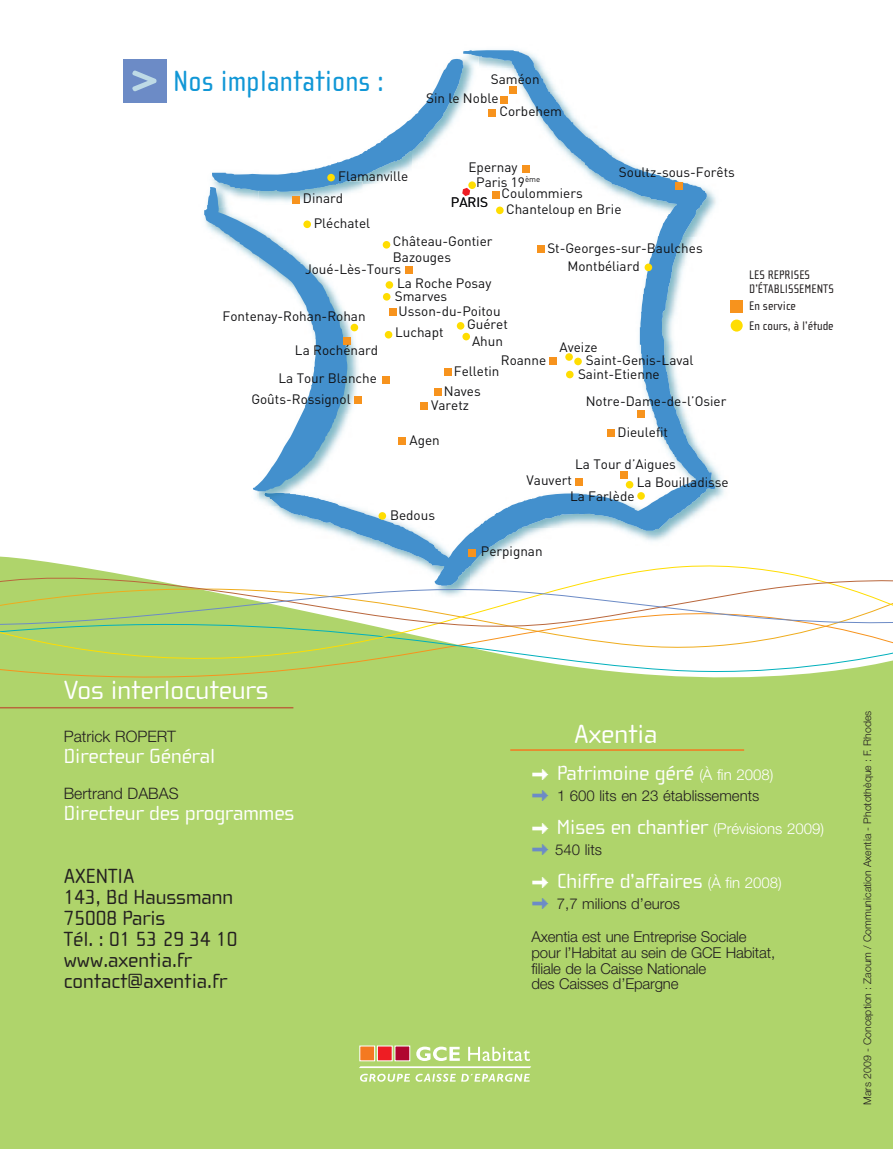
<style>
.page{position:relative;width:893px;height:1149px;background:#fff}
.page>*{position:absolute;margin:0;border:0;box-sizing:border-box;transform-origin:0 0}
.t1{font:30px "Cholla Sans";color:#1197d6}
.t2{font:27px "Cholla Wide";color:#fff}
.t3{font:21px "Cholla Wide";color:#fff}
.t4{font:21px/21px "Cholla Wide";color:#231f20}
.t5{font:300 15.75px "Helvetica Neue";color:#231f20}
.t6{font:300 15px/15.8px "Helvetica Neue";letter-spacing:-.01em;color:#231f20}
.t7{font:300 15px/21px "Helvetica Neue";color:#fff}
.t8{font:13.5px/16.2px "DIN";color:#101012}
.t9{font:12.75px/14.1px "Cholla Sans";color:#231f20}
.t10{font:300 10.5px "Helvetica Neue";color:#231f20}
.s1{font-weight:700;font-size:52.95px;color:#bedae6}
.s2{font-family:"Fleches Left Right"}
.s3{font-family:"Helvetica Neue";font-weight:300;font-size:15px}
.s4{font-family:"Fleches Left Right";font-weight:400;font-size:21px;color:#6c8bc6}
.s5{font-family:"Fleches Left Right";font-weight:400;font-size:21px}
.s6{font-family:"Cholla Wide";font-weight:400;font-size:21px}
.s7{color:#231f20}
</style>
<div class="page">
<img style="left:716px;top:300px;width:15px;height:199px">
<svg style="left:271px;top:50px;width:445px;height:483px"></svg>
<img style="left:271px;top:53px;width:142px;height:5px">
<img style="left:413px;top:53px;width:66px;height:154px">
<img style="left:363px;top:196px;width:50px;height:11px">
<img style="left:463px;top:53px;width:16px;height:3px">
<img style="left:255px;top:196px;width:108px;height:310px">
<img style="left:265px;top:493px;width:78px;height:13px">
<svg style="left:204px;top:187px;width:144px;height:304px"></svg>
<div style="left:522px;top:165px;width:7px;height:8px;background:#f7931d"></div>
<div style="left:492px;top:191px;width:7px;height:7px;background:#f7931d"></div>
<div style="left:434px;top:388px;width:7px;height:7px;background:#f7931d"></div>
<div style="left:420px;top:402px;width:7px;height:7px;background:#f7931d"></div>
<div style="left:343px;top:337px;width:7px;height:7px;background:#f7931d"></div>
<div style="left:398px;top:438px;width:7px;height:7px;background:#f7931d"></div>
<div style="left:405px;top:267px;width:7px;height:7px;background:#f7931d"></div>
<div style="left:389px;top:308px;width:8px;height:7px;background:#f7931d"></div>
<div style="left:537px;top:245px;width:8px;height:8px;background:#f7931d"></div>
<div style="left:620px;top:471px;width:8px;height:8px;background:#f7931d"></div>
<div style="left:355px;top:396px;width:7px;height:7px;background:#f7931d"></div>
<div style="left:382px;top:376px;width:7px;height:7px;background:#f7931d"></div>
<div style="left:292px;top:196px;width:7px;height:7px;background:#f7931d"></div>
<div style="left:444px;top:368px;width:7px;height:8px;background:#f7931d"></div>
<div style="left:549px;top:357px;width:7px;height:7px;background:#f7931d"></div>
<div style="left:675px;top:182px;width:7px;height:7px;background:#f7931d"></div>
<div style="left:637px;top:410px;width:7px;height:7px;background:#f7931d"></div>
<div style="left:608px;top:429px;width:7px;height:7px;background:#f7931d"></div>
<div style="left:575px;top:478px;width:7px;height:7px;background:#f7931d"></div>
<div style="left:510px;top:86px;width:7px;height:7px;background:#f7931d"></div>
<div style="left:500px;top:96px;width:8px;height:7px;background:#f7931d"></div>
<div style="left:488px;top:109px;width:7px;height:7px;background:#f7931d"></div>
<div style="left:468px;top:181px;width:8px;height:8px;background:#ffdd01;border-radius:50%"></div>
<div style="left:303px;top:220px;width:8px;height:8px;background:#ffdd01;border-radius:50%"></div>
<div style="left:496px;top:206px;width:8px;height:8px;background:#ffdd01;border-radius:50%"></div>
<div style="left:386px;top:281px;width:7px;height:8px;background:#ffdd01;border-radius:50%"></div>
<div style="left:457px;top:322px;width:7px;height:7px;background:#ffdd01;border-radius:50%"></div>
<div style="left:574px;top:357px;width:8px;height:8px;background:#ffdd01;border-radius:50%"></div>
<div style="left:462px;top:333px;width:8px;height:7px;background:#ffdd01;border-radius:50%"></div>
<div style="left:379px;top:512px;width:7px;height:7px;background:#ffdd01;border-radius:50%"></div>
<div style="left:351px;top:323px;width:7px;height:8px;background:#ffdd01;border-radius:50%"></div>
<svg style="left:212px;top:58px;width:258px;height:138px"></svg>
<div style="left:383px;top:241px;width:7px;height:7px;background:#ffdd01;border-radius:50%"></div>
<div style="left:383px;top:293px;width:7px;height:7px;background:#ffdd01;border-radius:50%"></div>
<div style="left:385px;top:331px;width:7px;height:7px;background:#ffdd01;border-radius:50%"></div>
<div style="left:637px;top:492px;width:8px;height:7px;background:#ffdd01;border-radius:50%"></div>
<div style="left:626px;top:481px;width:7px;height:7px;background:#ffdd01;border-radius:50%"></div>
<div style="left:645px;top:263px;width:7px;height:8px;background:#ffdd01;border-radius:50%"></div>
<svg style="left:566px;top:370px;width:8px;height:8px"></svg>
<div style="left:565px;top:353px;width:8px;height:8px;background:#ffdd01;border-radius:50%"></div>
<div style="left:0;top:533px;width:893px;height:615px;background:#afd46b"></div>
<div style="left:123px;top:59px;width:44px;height:43px;background:#6c8bc6"></div>
<hr style="left:510px;top:749px;width:234px;height:1px;background:#f47921">
<svg style="left:360px;top:1073px;width:50px;height:8px"></svg>
<svg style="left:416px;top:1073px;width:114px;height:8px"></svg>
<svg style="left:359px;top:1046px;width:172px;height:21px"></svg>
<svg style="left:0;top:550px;width:893px;height:4px"></svg>
<svg style="left:0;top:554px;width:893px;height:177px"></svg>
<svg style="left:0;top:557px;width:893px;height:83px"></svg>
<svg style="left:0;top:578px;width:893px;height:61px"></svg>
<div style="left:731px;top:300px;width:12px;height:12px;background:#f7931d"></div>
<div style="left:731px;top:319px;width:12px;height:12px;background:#ffdd01;border-radius:50%"></div>
<h1 class="t1" style="left:131px;top:63px;width:255px"><span class="s1">&gt;</span> Nos implantations :</h1>
<p class="t8" style="left:426px;top:70px;width:115px;line-height:18.6px;text-indent:65px">Saméon<br>Sin le Noble</p>
<p class="t8" style="left:500px;top:103px;width:64px">Corbehem</p>
<p class="t8" style="left:338px;top:168px;width:72px">Flamanville</p>
<p class="t8" style="left:303px;top:190px;width:42px">Dinard</p>
<p class="t8" style="left:314px;top:215px;width:58px">Pléchatel</p>
<p class="t8" style="left:469px;top:159px;width:51px">Epernay</p>
<p class="t8" style="left:619px;top:164px;width:118px">Soultz-sous-Forêts</p>
<p class="t8" style="left:451px;top:172px;width:91px;line-height:20.2px;text-indent:25px">Paris 19<sup>ème<br></sup>PARIS</p>
<p class="t8" style="left:502px;top:185px;width:83px">Coulommiers</p>
<p class="t8" style="left:506px;top:201px;width:117px">Chanteloup en Brie</p>
<p class="t8" style="left:393px;top:233px;width:101px">Château-Gontier<br>Bazouges</p>
<p class="t8" style="left:305px;top:261px;width:98px">Joué-Lès-Tours</p>
<p class="t8" style="left:547px;top:240px;width:157px">St-Georges-sur-Baulches</p>
<p class="t8" style="left:567px;top:258px;width:74px">Montbéliard</p>
<p class="t8" style="left:223px;top:308px;width:145px">Fontenay-Rohan-Rohan</p>
<p class="t8" style="left:295px;top:342px;width:85px">La Rochénard</p>
<p class="t8" style="left:251px;top:391px;width:101px">Goûts-Rossignol</p>
<p class="t8" style="left:278px;top:370px;width:100px">La Tour Blanche</p>
<p class="t8" style="left:397px;top:275px;width:96px">La Roche Posay</p>
<p class="t8" style="left:467px;top:316px;width:42px">Guéret</p>
<p class="t8" style="left:395px;top:288px;width:54px">Smarves</p>
<p class="t8" style="left:399px;top:303px;width:104px">Usson-du-Poitou</p>
<p class="t8" style="left:395px;top:324px;width:50px">Luchapt</p>
<p class="t8" style="left:472px;top:333px;width:33px">Ahun</p>
<p class="t8" style="left:501px;top:352px;width:47px">Roanne</p>
<p class="t8" style="left:454px;top:363px;width:47px">Felletin</p>
<p class="t8" style="left:431px;top:384px;width:51px;line-height:14px;text-indent:13px">Naves<br>Varetz</p>
<p class="t8" style="left:559px;top:339px;width:40px">Aveize</p>
<p class="t8" style="left:586px;top:352px;width:109px">Saint-Genis-Laval</p>
<p class="t8" style="left:578px;top:366px;width:83px">Saint-Etienne</p>
<p class="t8" style="left:586px;top:393px;width:142px">Notre-Dame-de-l’Osier</p>
<p class="t8" style="left:409px;top:432px;width:32px">Agen</p>
<p class="t8" style="left:618px;top:424px;width:52px">Dieulefit</p>
<p class="t8" style="left:575px;top:456px;width:102px">La Tour d’Aigues</p>
<p class="t8" style="left:527px;top:472px;width:47px">Vauvert</p>
<p class="t8" style="left:637px;top:474px;width:93px">La Bouilladisse</p>
<p class="t8" style="left:570px;top:488px;width:66px">La Farlède</p>
<p class="t8" style="left:390px;top:507px;width:46px">Bedous</p>
<p class="t8" style="left:481px;top:543px;width:63px">Perpignan</p>
<p class="t9" style="left:749px;top:267px;width:86px">LES REPRISES<br>D’ÉTABLISSEMENTS</p>
<p class="t9" style="left:749px;top:295px;width:86px;line-height:19.8px">En service<br>En cours, à l’étude</p>
<h2 class="t2" style="left:64px;top:673px;width:206px">Vos interlocuteurs</h2>
<p class="t5" style="left:64px;top:726px;width:114px">Patrick ROPERT</p>
<h3 class="t3" style="left:64px;top:743px;width:153px">Directeur Général</h3>
<p class="t5" style="left:64px;top:783px;width:116px">Bertrand DABAS</p>
<h3 class="t3" style="left:64px;top:800px;width:232px">Directeur des programmes</h3>
<h3 class="t4" style="left:64px;top:865px;width:175px">AXENTIA<br>143, Bd Haussmann<br>75008 Paris<br>Tél. : 01 53 29 34 10 www.axentia.fr contact@axentia.fr</h3>
<h2 class="t2" style="left:574px;top:717px;width:85px">Axentia</h2>
<h3 class="t3" style="left:531px;top:760px;width:243px"><span class="s2">g</span> Patrimoine géré <span class="s3">(À fin 2008)</span></h3>
<p class="t6" style="left:531px;top:787px;width:229px"><span class="s4">g</span> 1 600 lits en 23 établissements</p>
<p class="t7" style="left:531px;top:817px;width:294px"><span class="s5">g</span> <span class="s6">Mises en chantier</span> (Prévisions 2009) <span class="s4">g</span> <span class="s7">540 lits</span></p>
<h3 class="t3" style="left:531px;top:868px;width:252px"><span class="s2">g</span> Chiffre d’affaires <span class="s3">(À fin 2008)</span></h3>
<p class="t6" style="left:531px;top:895px;width:150px"><span class="s4">g</span> 7,7 milions d’euros</p>
<p class="t6" style="left:531px;top:928px;width:245px">Axentia est une Entreprise Sociale pour l’Habitat au sein de GCE Habitat, filiale de la Caisse Nationale<br>des Caisses d’Epargne</p>
<p class="t10" style="left:861px;top:1104px;width:395px;rotate:-90deg">Mars 2009 - Conception : Zaoum / Communication Axentia - Photothèque : F. Rhodes</p>
</div>
